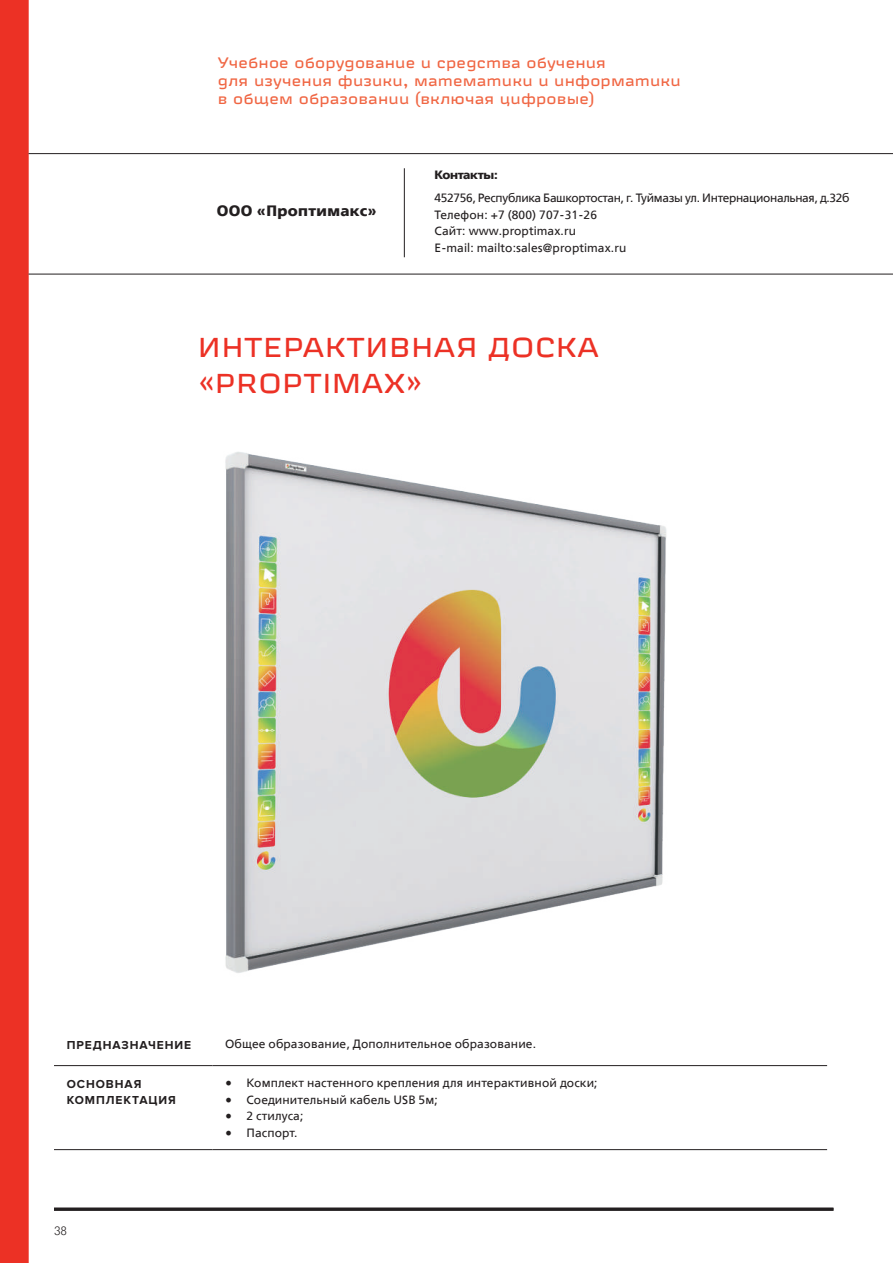
<style>
.page{position:relative;width:893px;height:1263px;background:#fff}
.page>*{position:absolute;margin:0;border:0;box-sizing:border-box;transform-origin:0 0}
.t1{font:27px/36px "Russian Rail G Pro";letter-spacing:.02em;color:#ec3125}
.t2{font:15px/18px "Russian Rail G Pro";letter-spacing:.01em;color:#f06542}
.t3{font:15px "FSRAILWAYTT Bold";letter-spacing:.025em;color:#231f20}
.t4{font:12px/16.5px "FSRAILWAYTT Book";letter-spacing:-.025em;color:#231f20}
.t5{font:12px "FSRAILWAYTT Book";letter-spacing:.01em;color:#231f20}
.t6{font:700 12px/16.5px "Proxima Nova";letter-spacing:.08em;color:#231f20}
.t7{font:12px "FSRAILWAYTT Bold";letter-spacing:-.025em;color:#231f20}
.t8{font:12px "Futuris Light C";color:#231f20}
.s1{font-family:"Minion Pro";font-size:18px}
</style>
<div class="page">
<div style="left:0;top:0;width:29px;height:1263px;background:#ec3125"></div>
<hr style="left:54px;top:1208px;width:779px;height:3px;background:#231f20">
<hr style="left:29px;top:274px;width:864px;height:1px;background:#231f20">
<hr style="left:29px;top:153px;width:864px;height:1px;background:#231f20">
<hr style="left:404px;top:168px;width:1px;height:89px;background:#231f20">
<hr style="left:54px;top:1065px;width:158px;height:1px;background:#231f20">
<hr style="left:212px;top:1065px;width:615px;height:1px;background:#231f20">
<hr style="left:54px;top:1149px;width:158px;height:1px;background:#231f20">
<hr style="left:212px;top:1149px;width:615px;height:1px;background:#231f20">
<img style="left:225px;top:452px;width:442px;height:521px">
<p class="t2" style="left:218px;top:53px;width:464px">Учебное оборудование и средства обучения<br>для изучения физики, математики и информатики в общем образовании (включая цифровые)</p>
<p class="t3" style="left:217px;top:202px;width:161px">ООО «Проптимакс»</p>
<p class="t7" style="left:435px;top:168px;width:65px">Контакты:</p>
<p class="t4" style="left:435px;top:190px;width:416px">452756, Республика Башкортостан, г. Туймазы ул. Интернациональная, д.32б Телефон: +7 (800) 707-31-26<br>Сайт: www.proptimax.ru<br>E-mail: mailto:sales@proptimax.ru</p>
<h1 class="t1" style="left:198px;top:329px;width:403px">ИНТЕРАКТИВНАЯ ДОСКА «PROPTIMAX»</h1>
<p class="t6" style="left:67px;top:1036px;width:126px">ПРЕДНАЗНАЧЕНИЕ</p>
<p class="t5" style="left:225px;top:1037px;width:312px">Общее образование, Дополнительное образование.</p>
<p class="t6" style="left:67px;top:1076px;width:111px">ОСНОВНАЯ<br>КОМПЛЕКТАЦИЯ</p>
<p class="t5" style="left:225px;top:1076px;width:374px"><span class="s1">•</span> Комплект настенного крепления для интерактивной доски;</p>
<p class="t5" style="left:225px;top:1093px;width:214px"><span class="s1">•</span> Соединительный кабель USB 5м;</p>
<p class="t5" style="left:225px;top:1109px;width:80px"><span class="s1">•</span> 2 стилуса;</p>
<p class="t5" style="left:225px;top:1126px;width:74px"><span class="s1">•</span> Паспорт.</p>
<p class="t8" style="left:54px;top:1225px;width:15px">38</p>
</div>
